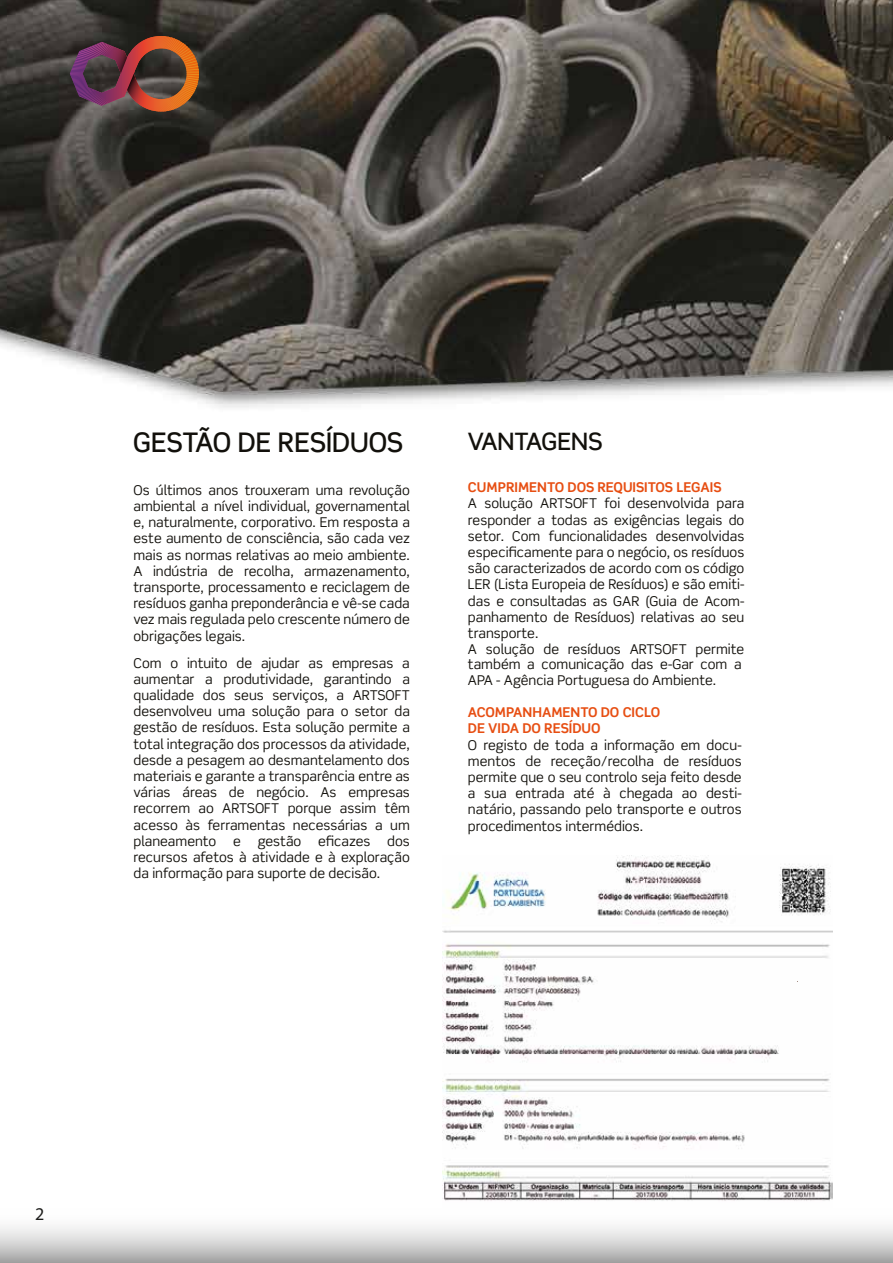
<style>
.page{position:relative;width:893px;height:1263px;background:#fff}
.page>*{position:absolute;margin:0;border:0;box-sizing:border-box;transform-origin:0 0}
.t1{font:500 27px "Scene Std";color:#12100b}
.t2{font:500 24px "Scene Std";color:#12100b}
.t3{font:18px "Myriad Pro";color:#1d1d1b}
.t4{font:13.5px/16.2px "Scene Std";color:#12100b;text-align:justify}
.t5{font:700 13.5px/16.2px "Scene Std";color:#e74e12}
</style>
<div class="page">
<div style="left:0;top:1208px;width:893px;height:55px;background:linear-gradient(to bottom,#fff,#aeaeae)"></div>
<img style="left:0;top:0;width:893px;height:408px">
<img style="left:442px;top:855px;width:391px;height:357px">
<svg style="left:70px;top:36px;width:129px;height:76px;background:#70403b"></svg>
<h1 class="t1" style="left:133px;top:425px;width:272px">GESTÃO DE RESÍDUOS</h1>
<h2 class="t2" style="left:468px;top:426px;width:136px">VANTAGENS</h2>
<p class="t5" style="left:468px;top:479px;width:255px">CUMPRIMENTO DOS REQUISITOS LEGAIS</p>
<p class="t4" style="left:468px;top:495px;width:278px;text-align:left">A solução ARTSOFT foi desenvolvida para responder a todas as exigências legais do setor. Com funcionalidades desenvolvidas especificamente para o negócio, os resíduos são caracterizados de acordo com os código LER (Lista Europeia de Resíduos) e são emiti&shy;das e consultadas as GAR (Guia de Acom&shy;panhamento de Resíduos) relativas ao seu transporte.<br>A solução de resíduos ARTSOFT permite</p>
<p class="t4" style="left:468px;top:655px;width:275px">também a comunicação das e-Gar com a<br>APA - Agência Portuguesa do Ambiente.</p>
<p class="t5" style="left:468px;top:704px;width:194px">ACOMPANHAMENTO DO CICLO<br>DE VIDA DO RESÍDUO</p>
<p class="t4" style="left:468px;top:736px;width:275px">O registo de toda a informação em docu&shy;mentos de receção/recolha de resíduos permite que o seu controlo seja feito desde a sua entrada até à chegada ao desti&shy;natário, passando pelo transporte e outros procedimentos intermédios.</p>
<p class="t4" style="left:134px;top:482px;width:278px">Os últimos anos trouxeram uma revolução ambiental a nível individual, governamental e, naturalmente, corporativo. Em resposta a este aumento de consciência, são cada vez mais as normas relativas ao meio ambiente.<br>A indústria de recolha, armazenamento, transporte, processamento e reciclagem de resíduos ganha preponderância e vê-se cada vez mais regulada pelo crescente número de obrigações legais.</p>
<p class="t4" style="left:134px;top:654px;width:278px">Com o intuito de ajudar as empresas a aumentar a produtividade, garantindo a qualidade dos seus serviços, a ARTSOFT desenvolveu uma solução para o setor da gestão de resíduos. Esta solução permite a total integração dos processos da atividade, desde a pesagem ao desmantelamento dos materiais e garante a transparência entre as várias áreas de negócio. As empresas recorrem ao ARTSOFT porque assim têm acesso às ferramentas necessárias a um planeamento e gestão eficazes dos recursos afetos à atividade e à exploração da informação para suporte de decisão.</p>
<h3 class="t3" style="left:35px;top:1202px;width:11px">2</h3>
</div>
